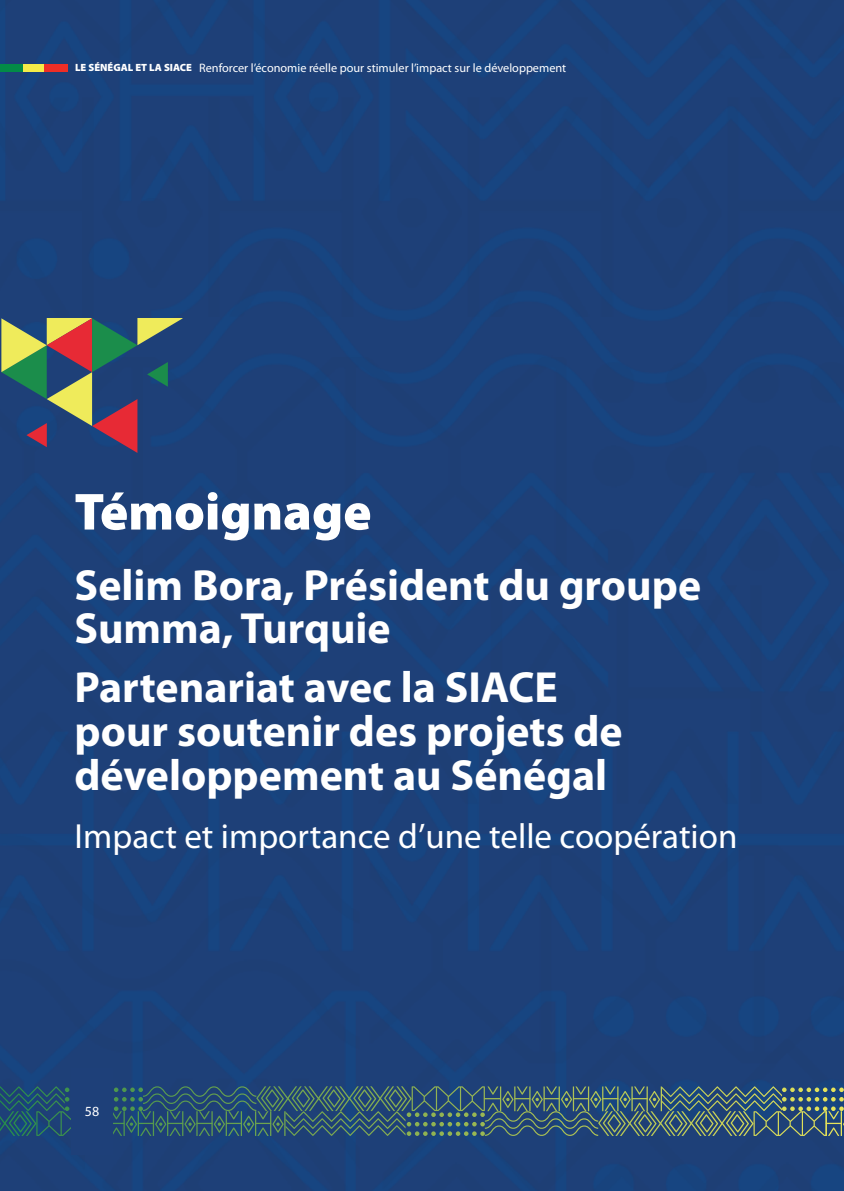
<style>
.page{position:relative;width:844px;height:1191px;background:#fff}
.page>*{position:absolute;margin:0;border:0;box-sizing:border-box;transform-origin:0 0}
.t1{font:900 52.5px "Myriad Pro";color:#fff}
.t2{font:700 43.75px/43.8px "Myriad Pro";color:#fff}
.t3{font:35px "Myriad Pro";color:#fff}
.t4{font:14px "Myriad Pro";color:#fff}
.t5{font:12.25px "Myriad Pro";color:#fff}
.s1{font-weight:900;font-size:10.5px}
</style>
<div class="page">
<img style="left:0;top:0;width:843px;height:1191px">
<svg style="left:0;top:1086px;width:843px;height:50px;background:#365a70"></svg>
<div style="left:23px;top:64px;width:22px;height:7px;background:#f4ec48"></div>
<div style="left:0;top:64px;width:23px;height:7px;background:#038b47"></div>
<div style="left:45px;top:64px;width:23px;height:7px;background:#ee2e26"></div>
<div style="left:71px;top:1067px;width:42px;height:87px;background:#1e4079"></div>
<svg style="left:1px;top:318px;width:182px;height:135px;background:#526067"></svg>
<p class="t5" style="left:75px;top:61px;width:492px"><span class="s1">LE SÉNÉGAL ET LA SIACE</span> Renforcer l’économie réelle pour stimuler l’impact sur le développement</p>
<p class="t1" style="left:74px;top:477px;width:298px">Témoignage</p>
<p class="t2" style="left:74px;top:561px;width:628px">Selim Bora, Président du groupe<br>Summa, Turquie</p>
<p class="t2" style="left:74px;top:664px;width:549px">Partenariat avec la SIACE pour soutenir des projets de développement au Sénégal</p>
<p class="t3" style="left:74px;top:815px;width:664px">Impact et importance d’une telle coopération</p>
<p class="t4" style="left:85px;top:1103px;width:16px">58</p>
</div>
